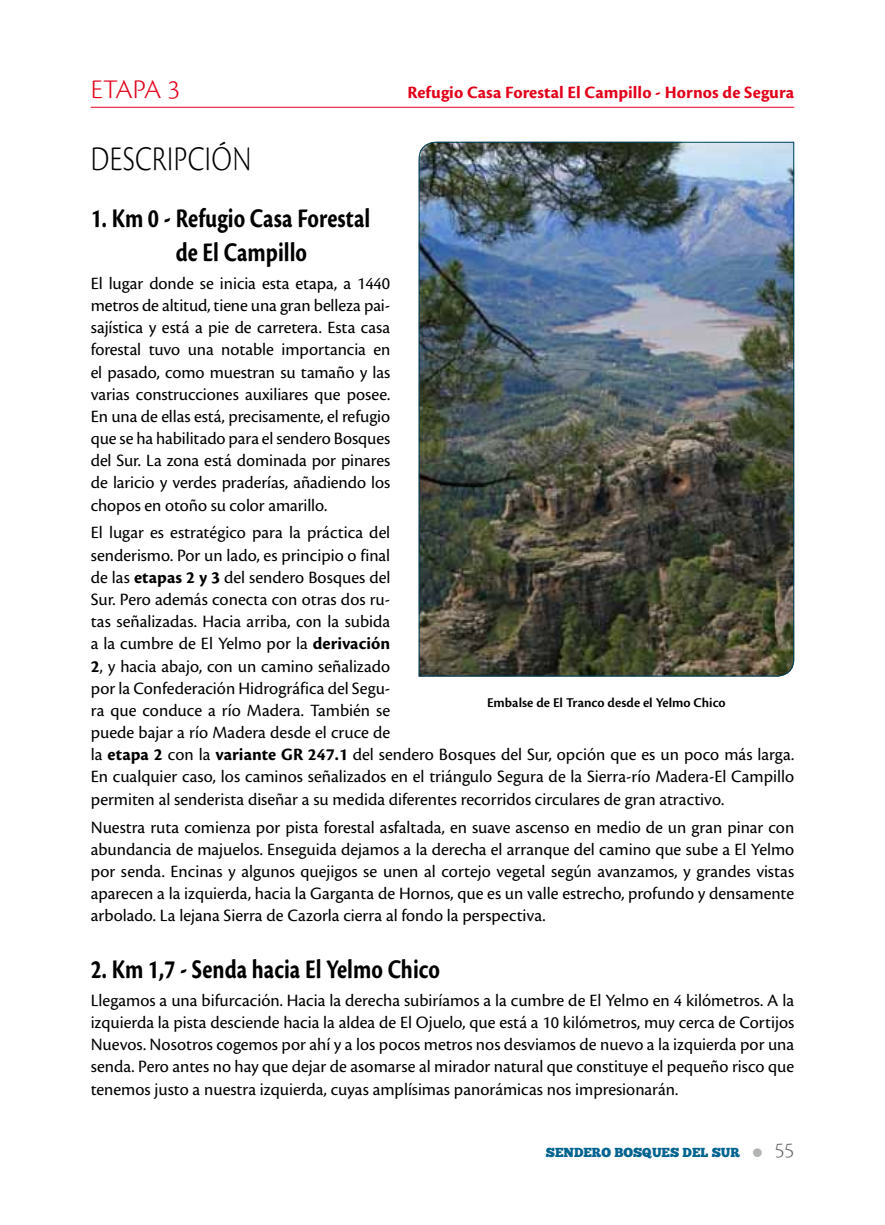
<style>
.page{position:relative;width:885px;height:1225px;background:#fff}
.page>*{position:absolute;margin:0;border:0;box-sizing:border-box;transform-origin:0 0}
.t1{font:300 36px "Cronos Pro";letter-spacing:.015em;color:#000;scale:.8 1}
.t2{font:700 28px/34.2px "Cronos Pro";letter-spacing:-.005em;color:#000;scale:.8 1}
.t3{font:300 28px "Cronos Pro";color:#e2001a}
.t4{font:300 22px "Cronos Pro";color:#646567}
.t5{font:18px/22.2px "Cronos Pro";color:#000;text-align:justify}
.t6{font:700 18px "Cronos Pro";color:#e2001a}
.t7{font:600 14px "Cronos Pro";color:#000}
.t8{font:13px "Chunk Five";color:#006390}
.s1{font-weight:700}
</style>
<div class="page">
<hr style="left:91px;top:107px;width:703px;height:1px;background:#e2001a">
<img style="left:418px;top:141px;width:376px;height:536px">
<h2 class="t3" style="left:91px;top:73px;width:90px">ETA PA 3</h2>
<p class="t6" style="left:407px;top:82px;width:388px">Refugio Casa Forestal El Campillo - Hornos de Segura</p>
<h1 class="t1" style="left:91px;top:138px;width:202px">DESCRIPCIÓN</h1>
<h2 class="t2" style="left:176px;top:201px;width:245px;text-indent:-85px">1. Km 0 - Refugio Casa Forestal de El Campillo</h2>
<p class="t5" style="left:91px;top:272px;width:301px">El lugar donde se inicia esta etapa, a 1440 metros de altitud, tiene una gran belleza pai&shy;sajística y está a pie de carretera. Esta casa forestal tuvo una notable importancia en el pasado, como muestran su tamaño y las varias construcciones auxiliares que posee.<br>En una de ellas está, precisamente, el refugio que se ha habilitado para el sendero Bosques del Sur. La zona está dominada por pinares de laricio y verdes praderías, añadiendo los chopos en otoño su color amarillo.</p>
<p class="t5" style="left:91px;top:522px;width:705px;text-align:left">El lugar es estratégico para la práctica del<br>senderismo. Por un lado, es principio o final<br>de las <span class="s1">etapas 2 y 3</span> del sendero Bosques del<br>Sur. Pero además conecta con otras dos ru-<br>tas señalizadas. Hacia arriba, con la subida<br>a la cumbre de El Yelmo por la <span class="s1">derivación<br>2</span>, y hacia abajo, con un camino señalizado<br>por la Confederación Hidrográfica del Segu-<br>ra que conduce a río Madera. También se<br>puede bajar a río Madera desde el cruce de<br>la <span class="s1">etapa 2</span> con la <span class="s1">variante GR 247.1</span> del sendero Bosques del Sur, opción que es un poco más larga.<br>En cualquier caso, los caminos señalizados en el triángulo Segura de la Sierra-río Madera-El Campillo permiten al senderista diseñar a su medida diferentes recorridos circulares de gran atractivo.</p>
<p class="t5" style="left:91px;top:816px;width:705px">Nuestra ruta comienza por pista forestal asfaltada, en suave ascenso en medio de un gran pinar con abundancia de majuelos. Enseguida dejamos a la derecha el arranque del camino que sube a El Yelmo por senda. Encinas y algunos quejigos se unen al cortejo vegetal según avanzamos, y grandes vistas aparecen a la izquierda, hacia la Garganta de Hornos, que es un valle estrecho, profundo y densamente arbolado. La lejana Sierra de Cazorla cierra al fondo la perspectiva.</p>
<h2 class="t2" style="left:91px;top:952px;width:438px">2. Km 1,7 - Senda hacia El Yelmo Chico</h2>
<p class="t5" style="left:91px;top:989px;width:705px">Llegamos a una bifurcación. Hacia la derecha subiríamos a la cumbre de El Yelmo en 4 kilómetros. A la izquierda la pista desciende hacia la aldea de El Ojuelo, que está a 10 kilómetros, muy cerca de Cortijos Nuevos. Nosotros cogemos por ahí y a los pocos metros nos desviamos de nuevo a la izquierda por una senda. Pero antes no hay que dejar de asomarse al mirador natural que constituye el pequeño risco que tenemos justo a nuestra izquierda, cuyas amplísimas panorámicas nos impresionarán.</p>
<p class="t7" style="left:487px;top:695px;width:240px">Embalse de El Tranco desde el Yelmo Chico</p>
<p class="t8" style="left:545px;top:1146px;width:196px">SENDERO BOSQUES DEL SUR</p>
<p class="t4" style="left:774px;top:1137px;width:21px">55</p>
</div>
